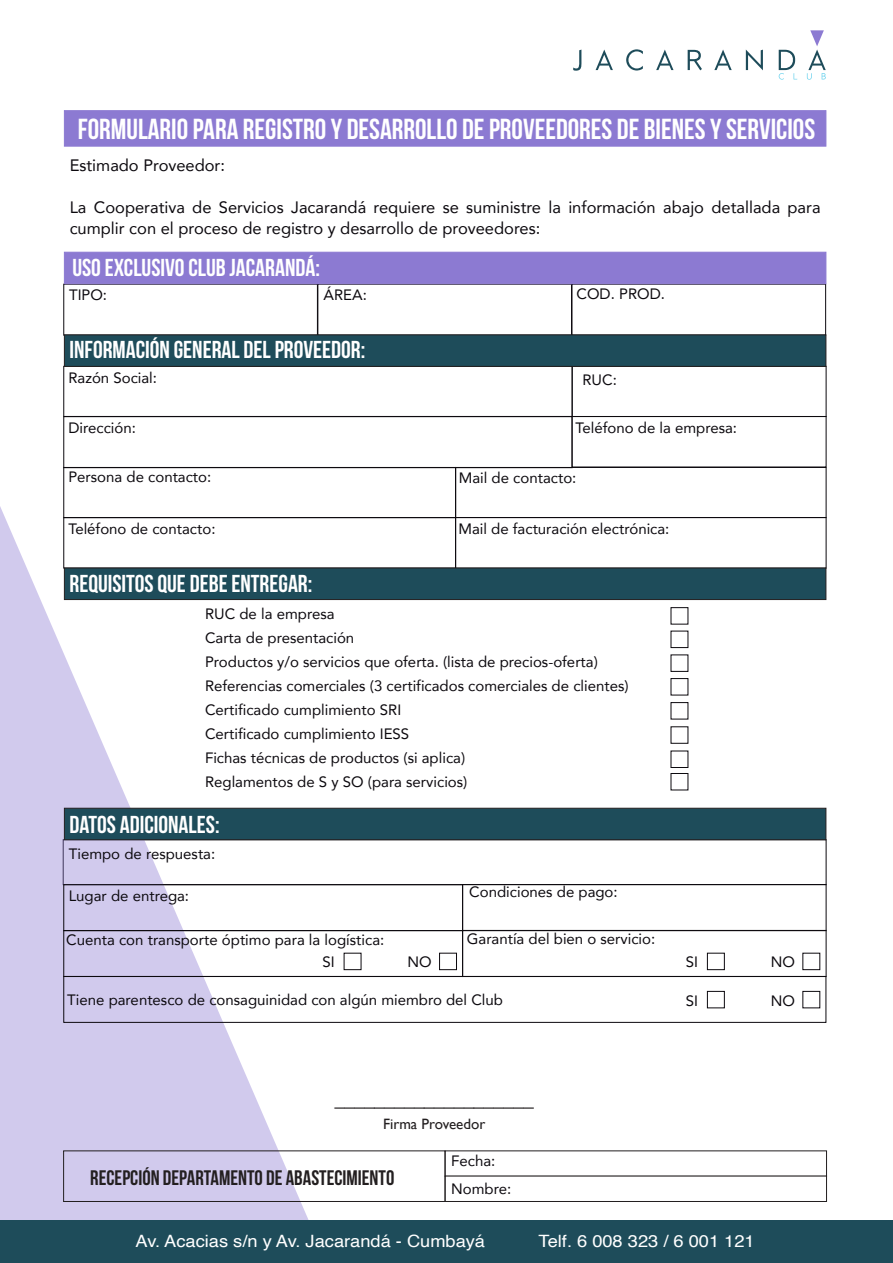
<style>
.page{position:relative;width:893px;height:1263px;background:#fff}
.page>*{position:absolute;margin:0;border:0;box-sizing:border-box;transform-origin:0 0}
.t1{font:28.95px "Bebas Neue";color:#fff}
.t2{font:24.45px "Bebas Neue";color:#fff}
.t3{font:21px "Bebas Neue";color:#231f20}
.t4{font:18px "Gill Sans";color:#231f20}
.t5{font:16.95px "Helvetica";color:#fff;scale:1.07 1}
.t6{font:16.5px/21px "Avenir";color:#0c090e}
.t7{font:15px/24px "Avenir";color:#0c090e}
.t8{font:15px "Gill Sans";color:#231f20}
</style>
<div class="page">
<svg style="left:0;top:506px;width:309px;height:714px;fill:#d1caed"></svg>
<div style="left:0;top:1220px;width:893px;height:42px;background:#1e4c5a"></div>
<svg style="left:573px;top:50px;width:9px;height:21px"></svg>
<svg style="left:596px;top:50px;width:17px;height:20px"></svg>
<svg style="left:626px;top:49px;width:17px;height:22px"></svg>
<svg style="left:656px;top:50px;width:17px;height:20px"></svg>
<svg style="left:688px;top:50px;width:14px;height:20px"></svg>
<svg style="left:714px;top:50px;width:18px;height:20px"></svg>
<svg style="left:746px;top:50px;width:17px;height:20px"></svg>
<svg style="left:779px;top:50px;width:18px;height:30px"></svg>
<svg style="left:807px;top:30px;width:19px;height:50px"></svg>
<div style="left:64px;top:110px;width:762px;height:36px;background:#8c7ad2;border:1px solid #8c7ad2"></div>
<div style="left:63px;top:416px;width:509px;height:52px;border:1px solid #0c090e"></div>
<div style="left:572px;top:416px;width:254px;height:51px;border:1px solid #0c090e"></div>
<div style="left:63px;top:467px;width:393px;height:51px;border:1px solid #0c090e"></div>
<div style="left:455px;top:467px;width:371px;height:51px;border:1px solid #0c090e"></div>
<div style="left:455px;top:517px;width:371px;height:51px;border:1px solid #0c090e"></div>
<div style="left:63px;top:517px;width:393px;height:51px;border:1px solid #0c090e"></div>
<div style="left:344px;top:953px;width:17px;height:17px;border:1px solid #0c090e"></div>
<div style="left:439px;top:953px;width:18px;height:17px;border:1px solid #0c090e"></div>
<div style="left:64px;top:334px;width:762px;height:33px;background:#1e4c5a;border:1px solid #231f20"></div>
<div style="left:64px;top:252px;width:762px;height:32px;background:#8c7ad2"></div>
<div style="left:64px;top:568px;width:762px;height:32px;background:#1e4c5a;border:1px solid #231f20"></div>
<div style="left:64px;top:808px;width:762px;height:32px;background:#1e4c5a;border:1px solid #231f20"></div>
<div style="left:707px;top:953px;width:18px;height:17px;border:1px solid #0c090e"></div>
<div style="left:802px;top:953px;width:18px;height:17px;border:1px solid #0c090e"></div>
<div style="left:707px;top:991px;width:18px;height:17px;border:1px solid #0c090e"></div>
<div style="left:802px;top:991px;width:18px;height:17px;border:1px solid #0c090e"></div>
<div style="left:64px;top:884px;width:399px;height:47px;border:1px solid #0c090e"></div>
<div style="left:462px;top:884px;width:364px;height:47px;border:1px solid #0c090e"></div>
<div style="left:64px;top:930px;width:399px;height:47px;border:1px solid #0c090e"></div>
<div style="left:462px;top:930px;width:364px;height:47px;border:1px solid #0c090e"></div>
<div style="left:63px;top:976px;width:763px;height:47px;border:1px solid #0c090e"></div>
<div style="left:671px;top:607px;width:17px;height:17px;border:1px solid #0c090e"></div>
<div style="left:671px;top:631px;width:17px;height:17px;border:1px solid #0c090e"></div>
<div style="left:671px;top:654px;width:17px;height:18px;border:1px solid #0c090e"></div>
<div style="left:671px;top:678px;width:17px;height:17px;border:1px solid #0c090e"></div>
<div style="left:671px;top:702px;width:17px;height:17px;border:1px solid #0c090e"></div>
<div style="left:671px;top:726px;width:17px;height:18px;border:1px solid #0c090e"></div>
<div style="left:671px;top:750px;width:17px;height:18px;border:1px solid #0c090e"></div>
<div style="left:671px;top:773px;width:17px;height:17px;border:1px solid #0c090e"></div>
<div style="left:445px;top:1175px;width:382px;height:27px;background:#fff;border:1px solid #231f20"></div>
<svg style="left:63px;top:1150px;width:383px;height:52px"></svg>
<h1 class="t1" style="left:78px;top:113px;width:739px">FORMULARIO PARA REGISTRO Y DESARROLLO DE PROVEEDORES DE BIENES Y SERVICIOS</h1>
<p class="t6" style="left:70px;top:154px;width:157px">Estimado Proveedor:</p>
<p class="t6" style="left:70px;top:196px;width:752px">La Cooperativa de Servicios Jacarandá requiere se suministre la información abajo detallada para cumplir con el proceso de registro y desarrollo de proveedores:</p>
<h2 class="t2" style="left:72px;top:254px;width:249px">USO EXCLUSIVO CLUB JACARANDÁ:</h2>
<p class="t7" style="left:69px;top:282px;width:40px">TIPO:</p>
<p class="t7" style="left:323px;top:282px;width:45px">ÁREA:</p>
<p class="t7" style="left:577px;top:282px;width:90px">COD. PROD.</p>
<h2 class="t2" style="left:70px;top:336px;width:297px">INFORMACIÓN GENERAL DEL PROVEEDOR:</h2>
<p class="t7" style="left:68px;top:365px;width:90px">Razón Social:</p>
<p class="t7" style="left:68px;top:415px;width:69px">Dirección:</p>
<p class="t7" style="left:576px;top:415px;width:163px">Teléfono de la empresa:</p>
<p class="t7" style="left:68px;top:464px;width:144px">Persona de contacto:</p>
<p class="t7" style="left:459px;top:465px;width:119px">Mail de contacto:</p>
<p class="t7" style="left:68px;top:516px;width:149px">Teléfono de contacto:</p>
<p class="t7" style="left:458px;top:516px;width:212px">Mail de facturación electrónica:</p>
<p class="t7" style="left:582px;top:367px;width:36px">RUC:</p>
<h2 class="t2" style="left:70px;top:571px;width:244px">REQUISITOS QUE DEBE ENTREGAR:</h2>
<p class="t7" style="left:205px;top:601px;width:425px">RUC de la empresa<br>Carta de presentación<br>Productos y/o servicios que oferta. (lista de precios-oferta)<br>Referencias comerciales (3 certificados comerciales de clientes)<br>Certificado cumplimiento SRI<br>Certificado cumplimiento IESS<br>Fichas técnicas de productos (si aplica)<br>Reglamentos de S y SO (para servicios)</p>
<h2 class="t2" style="left:70px;top:811px;width:152px">DATOS ADICIONALES:</h2>
<p class="t7" style="left:69px;top:841px;width:148px">Tiempo de respuesta:</p>
<p class="t7" style="left:69px;top:883px;width:122px">Lugar de entrega:</p>
<p class="t7" style="left:66px;top:927px;width:319px">Cuenta con transporte óptimo para la logística:</p>
<p class="t7" style="left:469px;top:880px;width:150px">Condiciones de pago:</p>
<p class="t7" style="left:467px;top:926px;width:190px">Garantía del bien o servicio:</p>
<p class="t7" style="left:322px;top:950px;width:14px">SI</p>
<p class="t7" style="left:408px;top:950px;width:26px">NO</p>
<p class="t7" style="left:686px;top:950px;width:14px">SI</p>
<p class="t7" style="left:771px;top:950px;width:26px">NO</p>
<p class="t7" style="left:686px;top:988px;width:14px">SI</p>
<p class="t7" style="left:771px;top:988px;width:26px">NO</p>
<p class="t7" style="left:67px;top:987px;width:437px">Tiene parentesco de consaguinidad con algún miembro del Club</p>
<p class="t4" style="left:335px;top:1088px;width:200px">____________________</p>
<p class="t8" style="left:383px;top:1115px;width:104px">Firma Proveedor</p>
<h3 class="t3" style="left:90px;top:1166px;width:305px">RECEPCIÓN DEPARTAMENTO DE ABASTECIMIENTO</h3>
<p class="t7" style="left:451px;top:1147px;width:62px;line-height:27.9px">Fecha:<br>Nombre:</p>
<p class="t5" style="left:136px;top:1228px;width:328px">Av. Acacias s/n y Av. Jacarandá - Cumbayá</p>
<p class="t5" style="left:539px;top:1228px;width:203px">Telf. 6 008 323 / 6 001 121</p>
</div>
